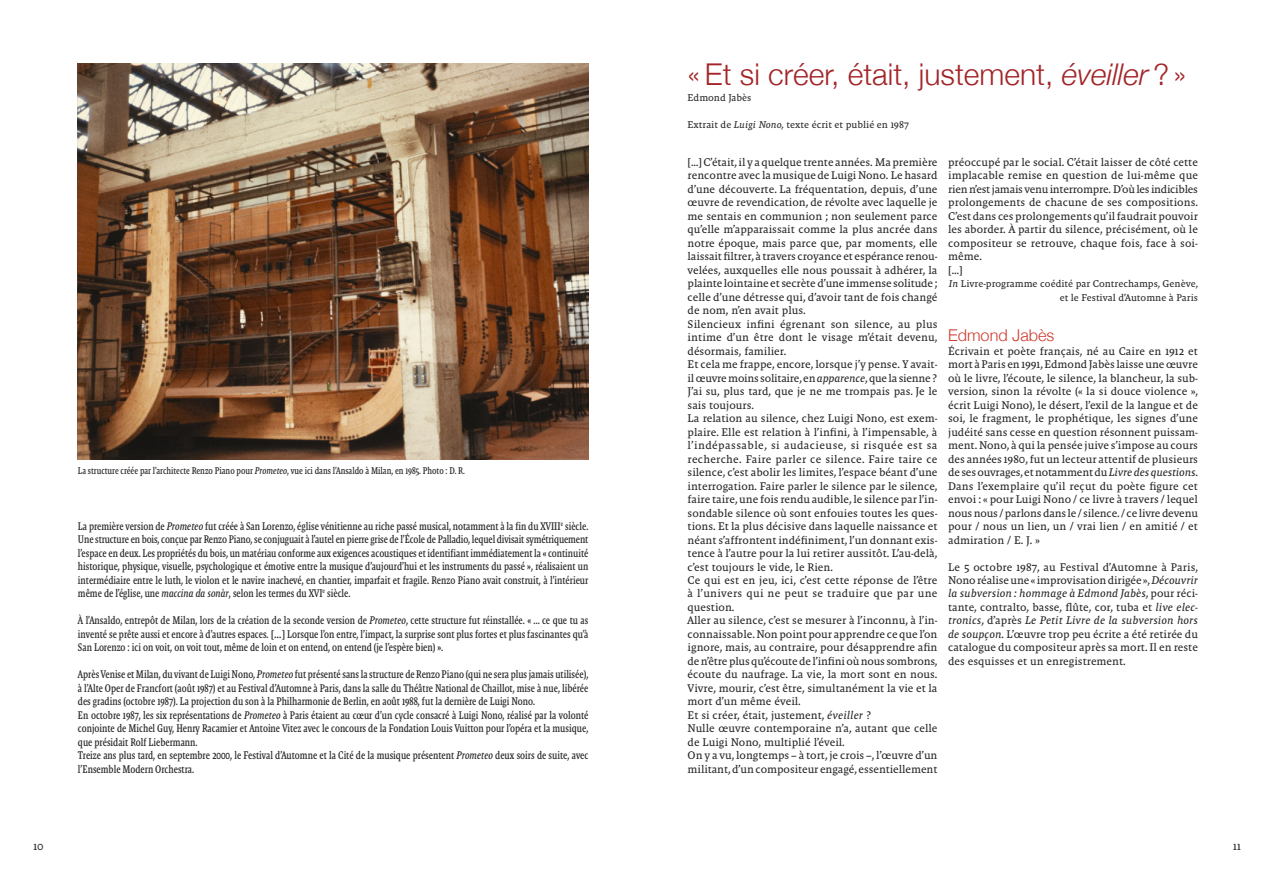
<style>
.page{position:relative;width:1276px;height:886px;background:#fff}
.page>*{position:absolute;margin:0;border:0;box-sizing:border-box;transform-origin:0 0}
.t1{font:300 30px "Helvetica Neue";color:#a22528}
.t2{font:300 16.25px "Helvetica Neue";color:#cf3c31}
.t3{font:11.25px/13.5px "Malaga OT";color:#272627}
.t4{font:11.25px/13.5px "Malaga Narrow OT";color:#272627;text-align:justify}
.t5{font:10px/13.5px "Malaga OT";color:#272627;text-align:right}
.t6{font:10px "Malaga Narrow OT";color:#272627}
.s1{font-style:italic}
.s2{font-family:"Malaga OT"}
</style>
<div class="page">
<img style="left:78px;top:64px;width:510px;height:396px">
<p class="t6" style="left:78px;top:467px;width:389px">La structure créée par l’architecte Renzo Piano pour <span class="s1">Prometeo</span>, vue ici dans l’Ansaldo à Milan, en 1985. Photo : D. R.</p>
<p class="t4" style="left:78px;top:520px;width:512px">La première version de <span class="s1">Prometeo</span> fut créée à San Lorenzo, église vénitienne au riche passé musical, notamment à la fin du XVIII<sup>e</sup> siècle.<br>Unestructureen bois,conçue par Renzo Piano,seconjuguaitàl’autelen pierregrise del’École de Palladio, lequel divisaitsymétriquement l’espaceen deux. Les propriétés du bois, unmatériau conformeaux exigencesacoustiqueset identifiant immédiatement la«continuité historique, physique, visuelle, psychologique et émotive entre la musique d’aujourd’hui et les instruments du passé », réalisaient un intermédiaire entre le luth, le violon et le navire inachevé, en chantier, imparfait et fragile. Renzo Piano avait construit, à l’intérieur même de l’église, une <span class="s1">maccina da sonàr</span>, selon les termes du XVI<sup>e</sup> siècle.</p>
<p class="t4" style="left:78px;top:615px;width:512px">À l’Ansaldo, entrepôt de Milan, lors de la création de la seconde version de <span class="s1">Prometeo</span>, cette structure fut réinstallée. « … ce que tu as inventé se prête aussi et encore à d’autres espaces. <span class="s2">[…]</span> Lorsque l’on entre, l’impact, la surprise sont plus fortes et plus fascinantes qu’à San Lorenzo : ici on voit, on voit tout, même de loin et on entend, on entend (je l’espère bien) ».</p>
<p class="t4" style="left:78px;top:669px;width:512px;text-align:left">Après VeniseetMilan, du vivant de LuigiNono, <span class="s1">Prometeo</span> fut présentésanslastructure de Renzo Piano (qui nesera plusjamais utilisée), à l’Alte Oper de Francfort (août 1987) et au Festival d’Automne à Paris, dans la salle du Théâtre National de Chaillot, mise à nue, libérée des gradins (octobre 1987). La projection du son à la Philharmonie de Berlin, en août 1988, fut la dernière de Luigi Nono.<br>En octobre 1987, les six représentations de <span class="s1">Prometeo</span> à Paris étaient au cœur d’un cycle consacré à Luigi Nono, réalisé par la volonté conjointe de Michel Guy, Henry Racamier et Antoine Vitez avec le concours de la Fondation Louis Vuitton pour l’opéra et la musique, que présidait Rolf Liebermann.<br>Treize ans plus tard, en septembre 2000, le Festival d’Automne et la Cité de la musique présentent <span class="s1">Prometeo</span> deux soirs de suite, avec l’Ensemble Modern Orchestra.</p>
<h1 class="t1" style="left:687px;top:56px;width:500px">« Et si créer, était, justement, <span class="s1">éveiller</span> ?»</h1>
<p class="t5" style="left:687px;top:92px;width:65px">Edmond Jabès</p>
<p class="t5" style="left:687px;top:119px;width:223px">Extrait de <span class="s1">Luigi Nono,</span> texte écrit et publié en 1987</p>
<p class="t3" style="left:687px;top:157px;width:251px">[…]C’était,il y aquelque trente années. Mapremière rencontre avec lamusiquede LuigiNono. Lehasard d’une découverte. La fréquentation, depuis, d’une œuvre de revendication, de révolte avec laquelle je me sentais en communion ; non seulement parce qu’elle m’apparaissait comme la plus ancrée dans notre époque, mais parce que, par moments, elle laissaitfiltrer, à travers croyance et espérance renou&shy;velées, auxquelles elle nous poussait à adhérer, la plainte lointaine et secrèted’une immense solitude ; celle d’une détresse qui, d’avoir tant de fois changé de nom, n’en avait plus.<br>Silencieux infini égrenant son silence, au plus intime d’un être dont le visage m’était devenu, désormais, familier.<br>Et cela me frappe, encore, lorsque j’y pense. Y avait&shy;ilœuvremoins solitaire,en<span class="s1">apparence</span>,quela sienne?<br>J’ai su, plus tard, que je ne me trompais pas. Je le sais toujours.<br>La relation au silence, chez Luigi Nono, est exem&shy;plaire. Elle est relation à l’infini, à l’impensable, à l’indépassable, si audacieuse, si risquée est sa recherche. Faire parler ce silence. Faire taire ce silence, c’est abolir les limites, l’espace béant d’une interrogation. Faire parler le silence par le silence, faire taire,une fois renduaudible,le silenceparl’in&shy;sondable silence où sont enfouies toutes les ques&shy;tions. Et la plus décisive dans laquelle naissance et néant s’affrontent indéfiniment, l’un donnant exis&shy;tence à l’autre pour la lui retirer aussitôt. L’au-delà, c’est toujours le vide, le Rien.<br>Ce qui est en jeu, ici, c’est cette réponse de l’être à l’univers qui ne peut se traduire que par une question.<br>Aller au silence, c’est se mesurer à l’inconnu, à l’in&shy;connaissable.Nonpointpour apprendre ceque l’on ignore, mais, au contraire, pour désapprendre afin den’êtreplusqu’écoutede l’infinioùnous sombrons, écoute du naufrage. La vie, la mort sont en nous.<br>Vivre, mourir, c’est être, simultanément la vie et la mort d’un même éveil.<br>Et si créer, était, justement, <span class="s1">éveiller</span> ?<br>Nulle œuvre contemporaine n’a, autant que celle de Luigi Nono, multiplié l’éveil.<br>On y a vu, longtemps – à tort, je crois –, l’œuvre d’un militant,d’uncompositeur engagé, essentiellement</p>
<p class="t3" style="left:948px;top:157px;width:251px">préoccupé par le social. C’était laisser de côté cette implacable remise en question de lui-même que rienn’estjamaisvenuinterrompre. D’oùles indicibles prolongements de chacune de ses compositions.<br>C’est dans ces prolongements qu’ilfaudrait pouvoir les aborder. À partir du silence, précisément, où le compositeur se retrouve, chaque fois, face à soi&shy;même.<br>[…]</p>
<p class="t5" style="left:949px;top:278px;width:251px"><span class="s1">In</span> Livre-programme coédité par Contrechamps, Genève, et le Festival d’Automne à Paris</p>
<h2 class="t2" style="left:948px;top:326px;width:108px">Edmond Jabès</h2>
<p class="t3" style="left:948px;top:345px;width:251px;text-align:justify">Écrivain et poète français, né au Caire en 1912 et mort àParis en1991,EdmondJabès laisseuneœuvre où le livre, l’écoute, le silence, la blancheur, la sub&shy;version, sinon la révolte (« la si douce violence », écrit Luigi Nono), le désert, l’exil de la langue et de soi, le fragment, le prophétique, les signes d’une judéité sans cesse en question résonnent puissam&shy;ment. Nono, à qui la pensée juive s’impose au cours des années 1980, fut un lecteur attentif de plusieurs de sesouvrages, etnotammentdu<span class="s1">Livredesquestions</span>.<br>Dans l’exemplaire qu’il reçut du poète figure cet envoi : « pour Luigi Nono / ce livre à travers / lequel nousnous /parlonsdans le / silence./ ce livredevenu pour / nous un lien, un / vrai lien / en amitié / et admiration / E. J. »</p>
<p class="t3" style="left:948px;top:561px;width:251px;text-align:justify">Le 5 octobre 1987, au Festival d’Automne à Paris, Nonoréaliseune «improvisationdirigée »,<span class="s1">Découvrir la subversion : hommage à Edmond Jabès</span>, pour réci&shy;tante, contralto, basse, flûte, cor, tuba et <span class="s1">live elec&shy;tronics</span>, d’après <span class="s1">Le Petit Livre de la subversion hors de soupçon</span>. L’œuvre trop peu écrite a été retirée du catalogue du compositeur après sa mort. Il en reste des esquisses et un enregistrement.</p>
<p class="t3" style="left:34px;top:840px;width:12px">10</p>
<p class="t3" style="left:1233px;top:840px;width:9px">11</p>
</div>
